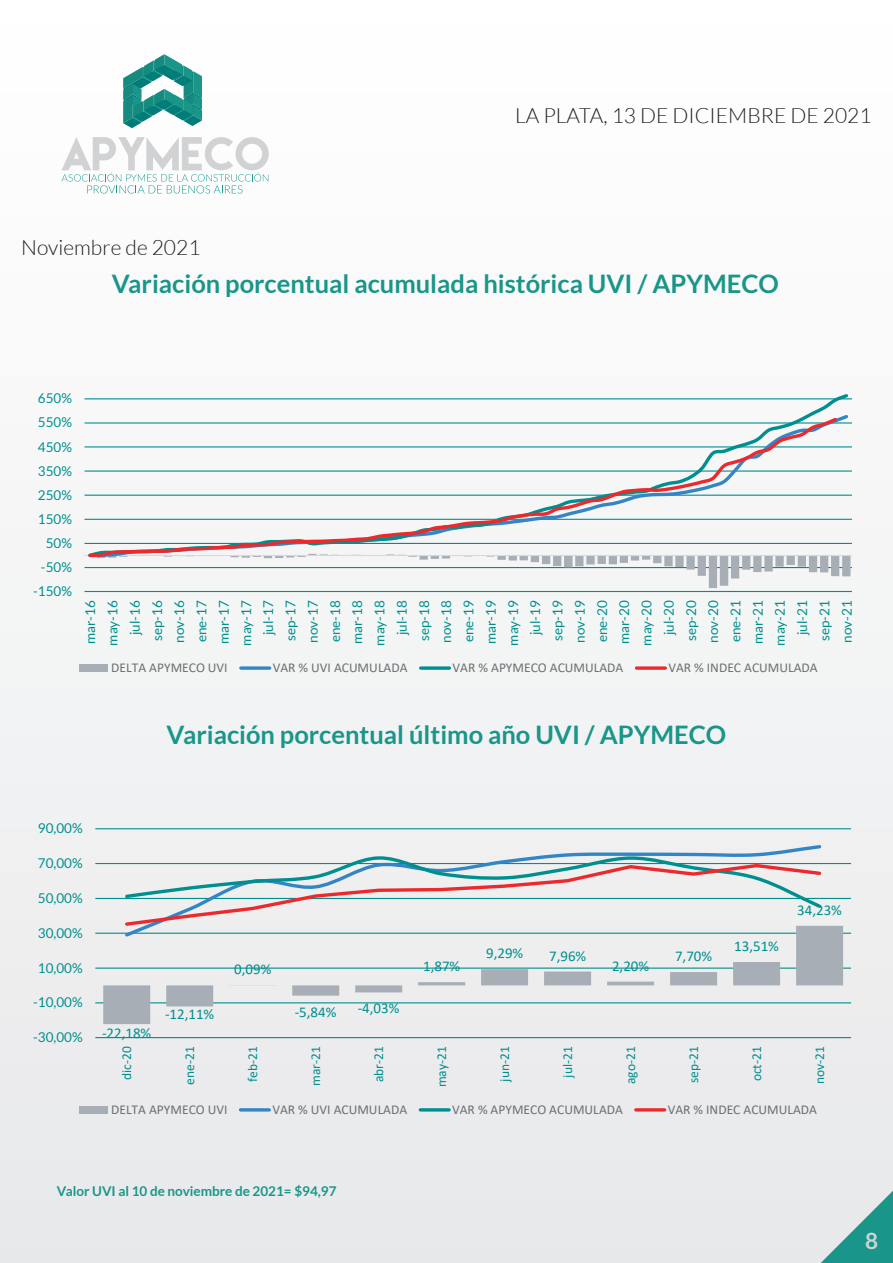
<style>
.page{position:relative;width:893px;height:1263px;background:#f3f4f4}
.page>*{position:absolute;margin:0;border:0;box-sizing:border-box;transform-origin:0 0}
.t1{font:700 25.5px "Lato";color:#199689}
.t2{font:700 22.5px "Lato";color:#d1d2d4}
.t3{font:300 21px "Lato";color:#231f20}
.t4{font:15px "Calibri";color:#008f8e}
.t5{font:13.5px/22.2px "Lato";letter-spacing:.005em;color:#008f8e;text-align:right}
.t6{font:13.5px "Calibri";color:#686f73}
.t7{font:13.5px "Calibri";color:#008f8e}
.t8{font:700 13.5px "Lato";color:#199689}
</style>
<div class="page">
<svg style="left:61px;top:137px;width:208px;height:56px"></svg>
<svg style="left:123px;top:54px;width:79px;height:74px"></svg>
<svg style="left:821px;top:1191px;width:72px;height:72px"></svg>
<svg style="left:85px;top:559px;width:767px;height:33px"></svg>
<hr style="left:85px;top:555px;width:767px;height:1px;background:#d6d9df">
<svg style="left:86px;top:394px;width:765px;height:165px"></svg>
<svg style="left:87px;top:415px;width:753px;height:144px"></svg>
<div style="left:79px;top:664px;width:29px;height:8px;background:#a8aeb5"></div>
<svg style="left:241px;top:666px;width:29px;height:4px"></svg>
<svg style="left:421px;top:666px;width:28px;height:4px"></svg>
<svg style="left:636px;top:666px;width:29px;height:4px"></svg>
<svg style="left:95px;top:828px;width:756px;height:1px"></svg>
<svg style="left:95px;top:933px;width:756px;height:1px"></svg>
<svg style="left:95px;top:967px;width:756px;height:2px"></svg>
<svg style="left:95px;top:1002px;width:756px;height:1px"></svg>
<svg style="left:95px;top:1037px;width:756px;height:1px"></svg>
<svg style="left:103px;top:926px;width:740px;height:98px"></svg>
<svg style="left:122px;top:845px;width:701px;height:94px"></svg>
<svg style="left:95px;top:854px;width:756px;height:57px"></svg>
<svg style="left:123px;top:862px;width:700px;height:66px"></svg>
<div style="left:79px;top:1106px;width:29px;height:7px;background:#a8aeb5"></div>
<hr style="left:240px;top:1108px;width:29px;height:3px;background:#3286c6">
<hr style="left:420px;top:1108px;width:29px;height:3px;background:#008f8e">
<hr style="left:636px;top:1108px;width:29px;height:3px;background:#ec2a2d">
<h3 class="t3" style="left:21px;top:236px;width:181px">Noviembre de 2021</h3>
<h3 class="t3" style="left:515px;top:104px;width:358px">LA PLATA, 13 DE DICIEMBRE DE 2021</h3>
<h1 class="t1" style="left:112px;top:269px;width:669px">Variación porcentual acumulada histórica UVI / APYMECO</h1>
<p class="t5" style="left:38px;top:387px;width:36px">650%</p>
<p class="t5" style="left:38px;top:411px;width:36px">550%</p>
<p class="t5" style="left:38px;top:435px;width:36px">450%</p>
<p class="t5" style="left:38px;top:459px;width:36px">350%</p>
<p class="t5" style="left:38px;top:484px;width:36px">250%</p>
<p class="t5" style="left:38px;top:508px;width:36px">150%</p>
<p class="t5" style="left:46px;top:532px;width:28px">50%</p>
<p class="t5" style="left:41px;top:556px;width:32px">-50%</p>
<p class="t5" style="left:33px;top:580px;width:40px">-150%</p>
<p class="t5" style="left:79px;top:646px;width:47px;rotate:-90deg">mar-16 may-16 jul-16 sep-16 nov-16 ene-17 mar-17 may-17 jul-17 sep-17 nov-17 ene-18 mar-18 may-18 jul-18 sep-18 nov-18 ene-19 mar-19 may-19 jul-19 sep-19 nov-19 ene-20 mar-20 may-20 jul-20 sep-20 nov-20 ene-21 mar-21 may-21 jul-21 sep-21 nov-21</p>
<p class="t6" style="left:111px;top:658px;width:118px">DELTA APYMECO UVI</p>
<p class="t6" style="left:273px;top:658px;width:136px">VAR % UVI ACUMULADA</p>
<p class="t6" style="left:453px;top:658px;width:172px">VAR % APYMECO ACUMULADA</p>
<p class="t6" style="left:668px;top:658px;width:151px">VAR % INDEC ACUMULADA</p>
<h1 class="t1" style="left:166px;top:720px;width:561px">Variación porcentual último año UVI / APYMECO</h1>
<p class="t5" style="left:38px;top:817px;width:46px">90,00%</p>
<p class="t5" style="left:38px;top:852px;width:46px">70,00%</p>
<p class="t5" style="left:38px;top:887px;width:46px">50,00%</p>
<p class="t5" style="left:38px;top:922px;width:46px">30,00%</p>
<p class="t5" style="left:38px;top:956px;width:46px">10,00%</p>
<p class="t5" style="left:33px;top:991px;width:51px">-10,00%</p>
<p class="t5" style="left:33px;top:1026px;width:51px">-30,00%</p>
<p class="t4" style="left:102px;top:1022px;width:51px">-22,18%</p>
<p class="t4" style="left:165px;top:1004px;width:51px">-12,11%</p>
<p class="t4" style="left:234px;top:959px;width:39px">0,09%</p>
<p class="t4" style="left:295px;top:1001px;width:43px">-5,84%</p>
<p class="t4" style="left:358px;top:998px;width:43px">-4,03%</p>
<p class="t4" style="left:423px;top:956px;width:39px">1,87%</p>
<p class="t4" style="left:486px;top:943px;width:39px">9,29%</p>
<p class="t4" style="left:549px;top:945px;width:39px">7,96%</p>
<p class="t4" style="left:612px;top:955px;width:39px">2,20%</p>
<p class="t4" style="left:675px;top:946px;width:39px">7,70%</p>
<p class="t4" style="left:734px;top:936px;width:46px">13,51%</p>
<p class="t4" style="left:797px;top:900px;width:46px">34,23%</p>
<p class="t7" style="left:117px;top:1080px;width:35px;rotate:-90deg">dic-20</p>
<p class="t7" style="left:180px;top:1084px;width:40px;rotate:-90deg">ene-21</p>
<p class="t7" style="left:243px;top:1082px;width:37px;rotate:-90deg">feb-21</p>
<p class="t7" style="left:306px;top:1086px;width:41px;rotate:-90deg">mar-21</p>
<p class="t7" style="left:369px;top:1082px;width:38px;rotate:-90deg">abr-21</p>
<p class="t7" style="left:432px;top:1087px;width:43px;rotate:-90deg">may-21</p>
<p class="t7" style="left:495px;top:1081px;width:37px;rotate:-90deg">jun-21</p>
<p class="t7" style="left:558px;top:1077px;width:33px;rotate:-90deg">jul-21</p>
<p class="t7" style="left:621px;top:1084px;width:39px;rotate:-90deg">ago-21</p>
<p class="t7" style="left:684px;top:1083px;width:38px;rotate:-90deg">sep-21</p>
<p class="t7" style="left:747px;top:1081px;width:37px;rotate:-90deg">oct-21</p>
<p class="t7" style="left:810px;top:1084px;width:40px;rotate:-90deg">nov-21</p>
<p class="t6" style="left:111px;top:1100px;width:118px">DELTA APYMECO UVI</p>
<p class="t6" style="left:272px;top:1100px;width:136px">VAR % UVI ACUMULADA</p>
<p class="t6" style="left:452px;top:1100px;width:172px">VAR % APYMECO ACUMULADA</p>
<p class="t6" style="left:668px;top:1100px;width:151px">VAR % INDEC ACUMULADA</p>
<p class="t8" style="left:57px;top:1184px;width:281px">Valor UVI al 10 de noviembre de 2021= $94,97</p>
<h2 class="t2" style="left:865px;top:1228px;width:15px">8</h2>
</div>
